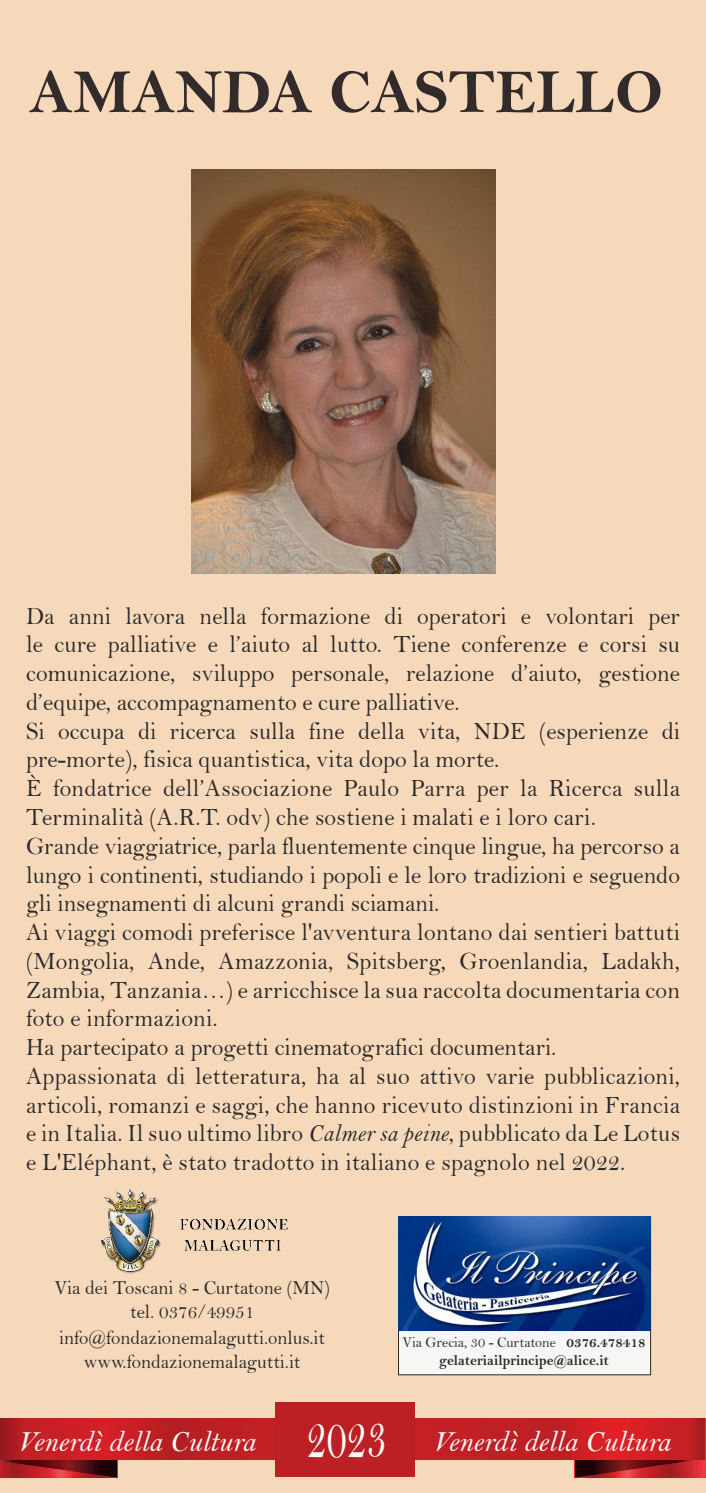
<style>
.page{position:relative;width:706px;height:1493px;background:#fff}
.page>*{position:absolute;margin:0;border:0;box-sizing:border-box;transform-origin:0 0}
.t1{font:62.5px "Bell MT Bold";color:#332b2b}
.t2{font:60px "Bell";color:#fcfcfb;scale:.67 1}
.t3{font:30px "Bell MT Italic";color:#fcfcfb}
.t4{font:25px/28.8px "Bell";letter-spacing:.005em;color:#2b292a;scale:.95 1}
.t5{font:20px/24px "Bell";color:#2b292a;text-align:center;scale:.95 1}
.t6{font:15px "Bell";color:#2b292a;scale:.95 1}
.t7{font:15px "Bell MT Bold";color:#2b292a;scale:.95 1}
.s1{font-family:"Bell MT Italic"}
.s2{font-family:"Bell MT Bold"}
.s3{font-size:59.25px}
</style>
<div class="page">
<div style="left:0;top:0;width:706px;height:1492px;background:#f6d9ba"></div>
<svg style="left:0;top:1459px;width:117px;height:18px;background:#83161c"></svg>
<svg style="left:697px;top:1418px;width:9px;height:59px"></svg>
<svg style="left:575px;top:1459px;width:122px;height:18px;background:#89171d"></svg>
<svg style="left:0;top:1418px;width:704px;height:41px;background:#c41f24"></svg>
<div style="left:276px;top:1402px;width:139px;height:73px;background:#bd2024"></div>
<img style="left:180px;top:1219px;width:109px;height:11px">
<img style="left:184px;top:1239px;width:97px;height:12px">
<img style="left:101px;top:1189px;width:60px;height:84px">
<img style="left:191px;top:169px;width:304px;height:405px">
<div style="left:398px;top:1216px;width:253px;height:159px;background:#f6f6f5"></div>
<img style="left:399px;top:1216px;width:251px;height:114px">
<h1 class="t1" style="left:29px;top:69px;width:635px">AMANDA CASTELLO</h1>
<p class="t4" style="left:26px;top:604px;width:690px">Da anni lavora nella formazione di operatori e volontari per le cure palliative e l’aiuto al lutto. Tiene conferenze e corsi su comunicazione, sviluppo personale, relazione d’aiuto, gestione d’equipe, accompagnamento e cure palliative.<br>Si occupa di ricerca sulla fine della vita, NDE (esperienze di pre-morte), fisica quantistica, vita dopo la morte.<br>È fondatrice dell’Associazione Paulo Parra per la Ricerca sulla Terminalità (A.R.T. odv) che sostiene i malati e i loro cari.<br>Grande viaggiatrice, parla fluentemente cinque lingue, ha percorso a lungo i continenti, studiando i popoli e le loro tradizioni e seguendo gli insegnamenti di alcuni grandi sciamani.<br>Ai viaggi comodi preferisce l'avventura lontano dai sentieri battuti (Mongolia, Ande, Amazzonia, Spitsberg, Groenlandia, Ladakh, Zambia, Tanzania…) e arricchisce la sua raccolta documentaria con foto e informazioni.<br>Ha partecipato a progetti cinematografici documentari.<br>Appassionata di letteratura, ha al suo attivo varie pubblicazioni, articoli, romanzi e saggi, che hanno ricevuto distinzioni in Francia e in Italia. Il suo ultimo libro <span class="s1">Calmer sa peine</span>, pubblicato da Le Lotus e L'Eléphant, è stato tradotto in italiano e spagnolo nel 2022.</p>
<p class="t5" style="left:54px;top:1277px;width:292px">Via dei Toscani 8 - Curtatone (MN) tel. 0376/49951</p>
<p class="t5" style="left:59px;top:1327px;width:281px">info@fondazionemalagutti.onlus.it www.fondazionemalagutti.it</p>
<p class="t6" style="left:402px;top:1336px;width:257px">Via Grecia, 30 - Curtatone <span class="s2">0376.478418</span></p>
<p class="t7" style="left:439px;top:1354px;width:181px">gelateriailprincipe@alice.it</p>
<h2 class="t2" style="left:307px;top:1414px;width:121px">2<span class="s3">0</span>2<span class="s3">3</span></h2>
<p class="t3" style="left:18px;top:1431px;width:239px">Venerdì della Cultura</p>
<p class="t3" style="left:433px;top:1431px;width:239px">Venerdì della Cultura</p>
</div>
